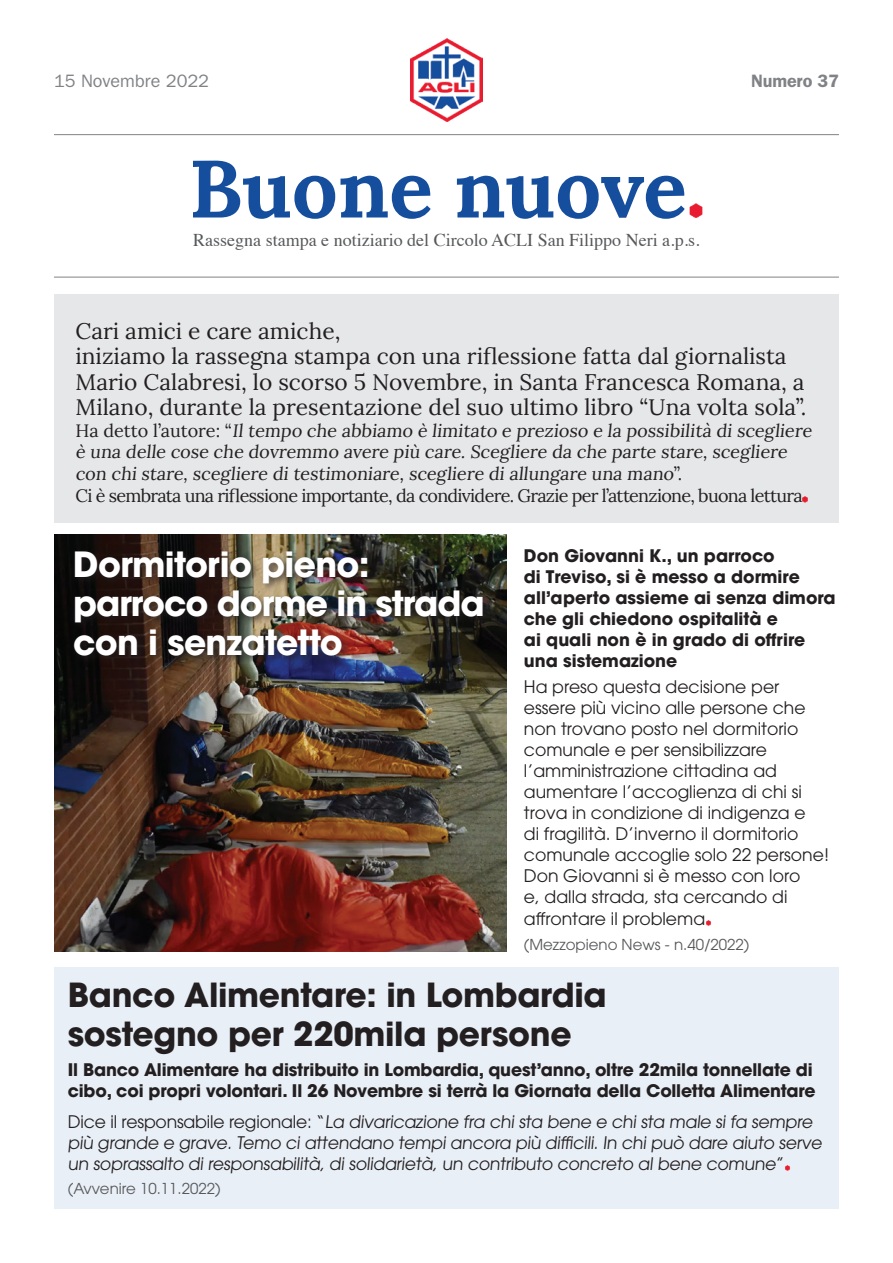
<style>
.page{position:relative;width:893px;height:1263px;background:#fff}
.page>*{position:absolute;margin:0;border:0;box-sizing:border-box;transform-origin:0 0}
.t1{font:700 81px "Lora";letter-spacing:-.005em;color:#164e9e}
.t2{font:700 34.5px/39px "ITC Avant Garde W1 G";letter-spacing:-.02em;color:#fff}
.t3{font:700 33px/39px "ITC Avant Garde W1 G";letter-spacing:-.01em;color:#231f20}
.t4{font:22.5px/25.5px "Lora";color:#231f20}
.t5{font:18px/21.6px "Lora";letter-spacing:-.04em;color:#231f20}
.t6{font:18px "Times";color:#57585a}
.t7{font:18px "Franklin Gothic";color:#808285}
.t8{font:600 18px "Franklin Gothic";letter-spacing:-.01em;color:#808285}
.t9{font:17.25px/21px "ITC Avant Garde W1 G";color:#231f20}
.t10{font:700 17.25px/21px "ITC Avant Garde W1 G";letter-spacing:-.01em;color:#231f20}
.t11{font:15px "ITC Avant Garde W1 G";color:#57585a}
</style>
<div class="page">
<div style="left:54px;top:295px;width:785px;height:228px;background:#e6e7e9"></div>
<div style="left:54px;top:967px;width:785px;height:242px;background:#e9eff7"></div>
<img style="left:54px;top:535px;width:452px;height:416px">
<img style="left:689px;top:203px;width:14px;height:14px">
<svg style="left:802px;top:497px;width:6px;height:6px"></svg>
<hr style="left:54px;top:134px;width:785px;height:1px;background:#808285">
<hr style="left:54px;top:277px;width:785px;height:1px;background:#808285">
<img style="left:410px;top:39px;width:72px;height:82px">
<svg style="left:706px;top:920px;width:5px;height:6px"></svg>
<div style="left:70px;top:547px;width:422px;height:118px;background:#231f20;opacity:.75"></div>
<svg style="left:785px;top:1165px;width:5px;height:6px"></svg>
<p class="t7" style="left:54px;top:71px;width:157px">15 Novembre 2022</p>
<p class="t8" style="left:751px;top:71px;width:89px">Numero 37</p>
<h1 class="t1" style="left:189px;top:120px;width:499px">Buone nuove</h1>
<p class="t6" style="left:193px;top:223px;width:508px">Rassegna stampa e notiziario del Circolo ACLI San Filippo Neri a.p.s.</p>
<h3 class="t4" style="left:75px;top:316px;width:733px">Cari amici e care amiche,<br>iniziamo la rassegna stampa con una riflessione fatta dal giornalista Mario Calabresi, lo scorso 5 Novembre, in Santa Francesca Romana, a Milano, durante la presentazione del suo ultimo libro “Una volta sola”.</h3>
<p class="t5" style="left:75px;top:418px;width:740px">Ha detto l’autore: “Il tempo che abbiamo è limitato e prezioso e la possibilità di scegliere è una delle cose che dovremmo avere più care. Scegliere da che parte stare, scegliere con chi stare, scegliere di testimoniare, scegliere di allungare una mano”.<br>Ci è sembrata una riflessione importante, da condividere. Grazie per l’attenzione, buona lettura</p>
<h2 class="t2" style="left:73px;top:544px;width:413px">Dormitorio pieno: parroco dorme in strada con i senzatetto</h2>
<p class="t10" style="left:524px;top:545px;width:313px">Don Giovanni K., un parroco<br>di Treviso, si è messo a dormire all’aperto assieme ai senza dimora che gli chiedono ospitalità e<br>ai quali non è in grado di offrire una sistemazione</p>
<p class="t9" style="left:524px;top:676px;width:307px">Ha preso questa decisione per essere più vicino alle persone che non trovano posto nel dormitorio comunale e per sensibilizzare l’amministrazione cittadina ad aumentare l’accoglienza di chi si trova in condizione di indigenza e<br>di fragilità. D’inverno il dormitorio comunale accoglie solo 22 persone!<br>Don Giovanni si è messo con loro<br>e, dalla strada, sta cercando di affrontare il problema</p>
<p class="t11" style="left:524px;top:936px;width:227px">(Mezzopieno News - n.40/2022)</p>
<h3 class="t3" style="left:68px;top:975px;width:540px">Banco Alimentare: in Lombardia sostegno per 220mila persone</h3>
<p class="t10" style="left:68px;top:1059px;width:749px">Il Banco Alimentare ha distribuito in Lombardia, quest’anno, oltre 22mila tonnellate di cibo, coi propri volontari. Il 26 Novembre si terrà la Giornata della Colletta Alimentare</p>
<p class="t9" style="left:68px;top:1110px;width:758px">Dice il responsabile regionale: “La divaricazione fra chi sta bene e chi sta male si fa sempre più grande e grave. Temo ci attendano tempi ancora più difficili. In chi può dare aiuto serve un soprassalto di responsabilità, di solidarietà, un contributo concreto al bene comune”</p>
<p class="t11" style="left:68px;top:1179px;width:154px">(Avvenire 10.11.2022)</p>
</div>
